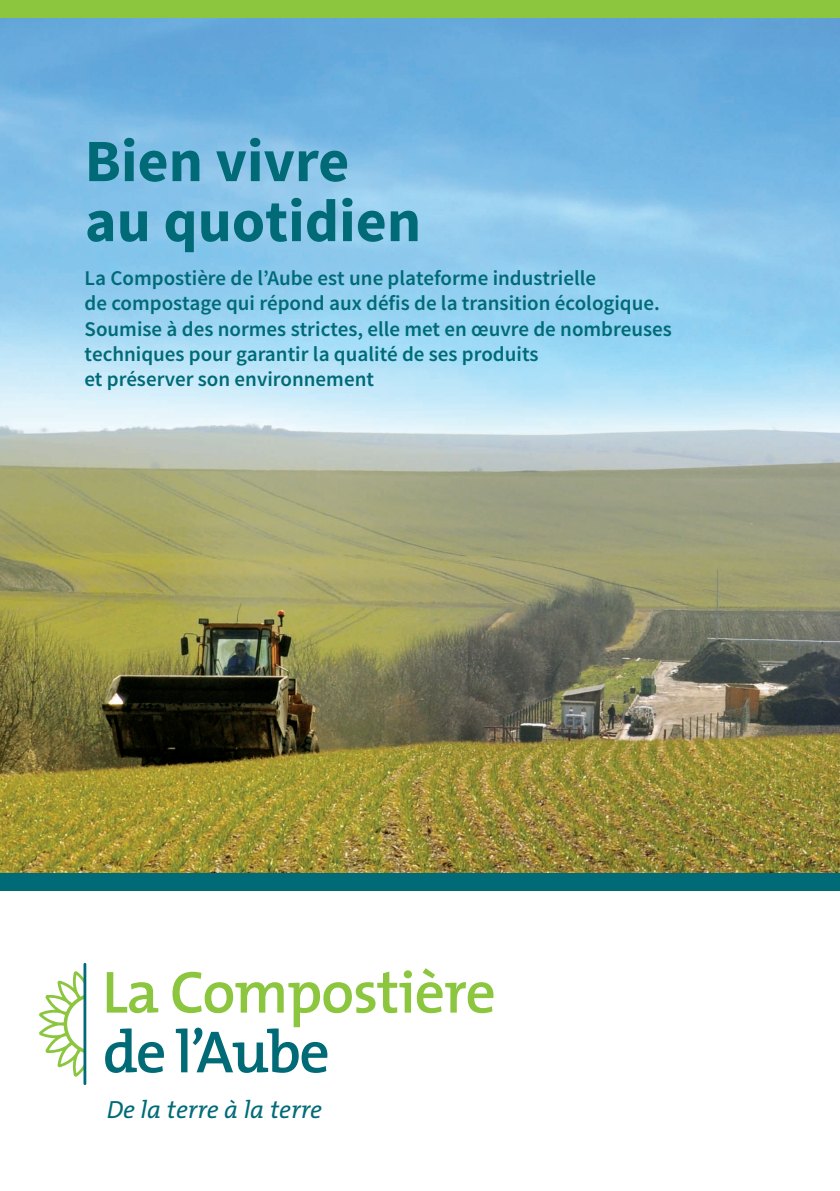
<style>
.page{position:relative;width:840px;height:1191px;background:#fff}
.page>*{position:absolute;margin:0;border:0;box-sizing:border-box;transform-origin:0 0}
.T1{font:700 60px/60px "Source Sans Pro";color:#006b77}
.t1{font:italic 25px "The Mix";color:#006b77}
.t2{font:600 21px/25.2px "Source Sans Pro";color:#006b77}
</style>
<div class="page">
<img style="left:0;top:17px;width:839px;height:856px">
<div style="left:0;top:0;width:839px;height:17px;background:#8bc63e"></div>
<svg style="left:39px;top:971px;width:44px;height:105px"></svg>
<hr style="left:83px;top:963px;width:3px;height:122px;background:#006b77">
<svg style="left:107px;top:972px;width:51px;height:41px"></svg>
<svg style="left:105px;top:1028px;width:59px;height:45px"></svg>
<svg style="left:172px;top:968px;width:321px;height:105px"></svg>
<div style="left:0;top:873px;width:839px;height:17px;background:#006b77"></div>
<p class="T1" style="left:85px;top:133px;width:338px">Bien vivre au quotidien</p>
<p class="t2" style="left:85px;top:266px;width:588px">La Compostière de l’Aube est une plateforme industrielle<br>de compostage qui répond aux défis de la transition écologique.<br>Soumise à des normes strictes, elle met en œuvre de nombreuses techniques pour garantir la qualité de ses produits<br>et préserver son environnement</p>
<p class="t1" style="left:107px;top:1088px;width:216px">De la terre à la terre</p>
</div>
